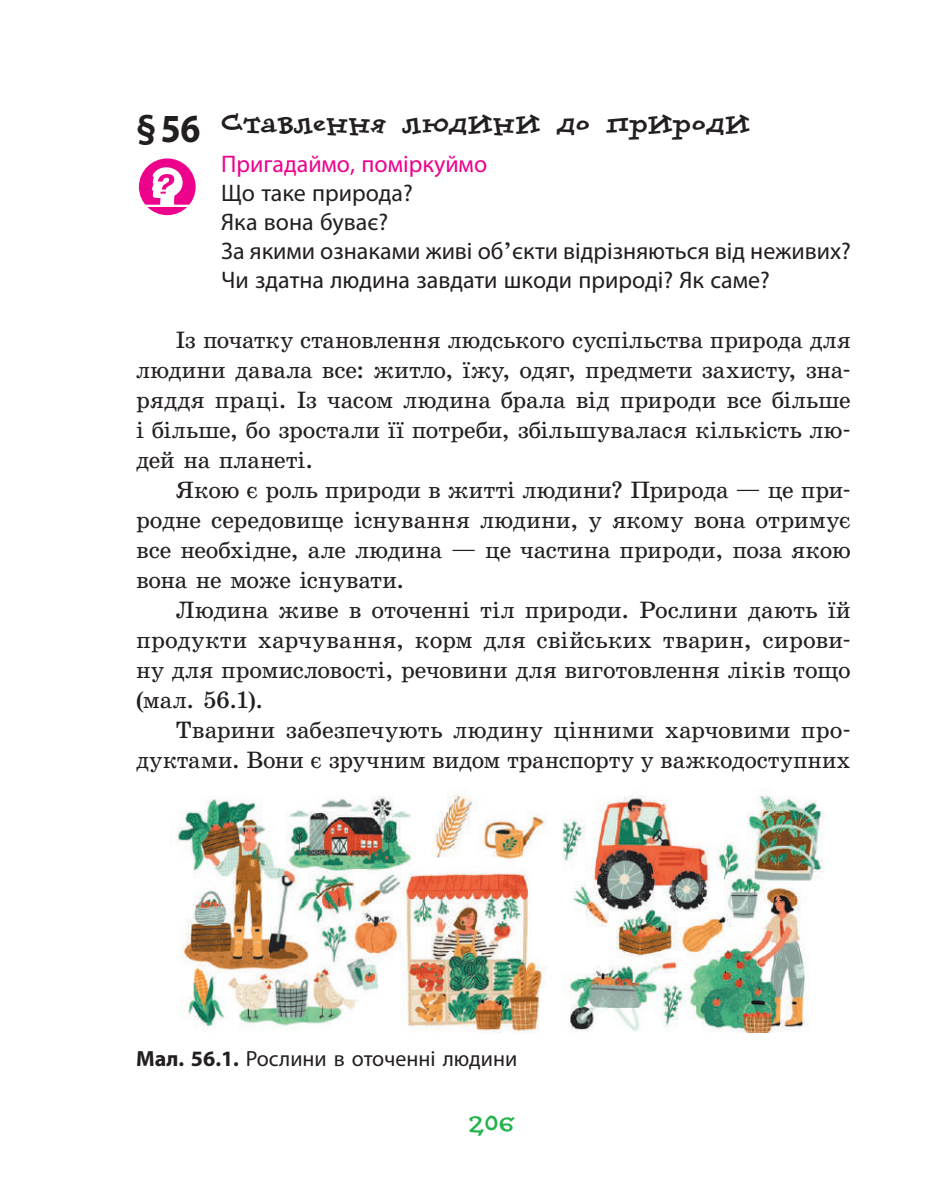
<style>
.page{position:relative;width:936px;height:1191px;background:#fff}
.page>*{position:absolute;margin:0;border:0;box-sizing:border-box;transform-origin:0 0}
.t1{font:30px "Dolores Extra Bold C";color:#231f20;scale:.9 1}
.t2{font:28px "Dolores Extra Bold C";color:#23b24b}
.t3{font:24px/30px "School Book C";letter-spacing:-.01em;color:#231f20;text-align:justify}
.t4{font:24px/29px "Myriad Pro";color:#231f20}
.t5{font:24px "Myriad Pro";color:#ed028c}
.t6{font:22px "Myriad Pro";color:#231f20}
.s1{font-family:"Myriad Pro";font-weight:700;font-size:40px}
.s2{font-family:"School Book C"}
.s3{font-weight:700}
</style>
<div class="page">
<svg style="left:147px;top:207px;width:40px;height:8px"></svg>
<svg style="left:139px;top:158px;width:57px;height:47px"></svg>
<img style="left:170px;top:794px;width:654px;height:238px">
<p class="t1" style="left:136px;top:104px;width:683px"><span class="s1">§56</span> Ставлення людини до природи</p>
<p class="t5" style="left:221px;top:149px;width:267px">Пригадаймо, поміркуймо</p>
<p class="t4" style="left:221px;top:178px;width:631px">Що таке природа?<br>Яка вона буває?<br>За якими ознаками живі об<span class="s2">’</span>єкти відрізняються від неживих?<br>Чи здатна людина завдати шкоди природі? Як саме?</p>
<p class="t3" style="left:136px;top:325px;width:716px;text-indent:40px">Із початку становлення людського суспільства природа для людини давала все: житло, їжу, одяг, предмети захисту, зна&shy;ряддя праці. Із часом людина брала від природи все більше і більше, бо зростали її потреби, збільшувалася кількість лю&shy;дей на планеті.</p>
<p class="t3" style="left:136px;top:475px;width:716px;text-indent:40px">Якою є роль природи в житті людини? Природа — це при&shy;родне середовище існування людини, у якому вона отримує все необхідне, але людина — це частина природи, поза якою вона не може існувати.</p>
<p class="t3" style="left:136px;top:595px;width:716px;text-indent:40px">Людина живе в оточенні тіл природи. Рослини дають їй продукти харчування, корм для свійських тварин, сирови&shy;ну для промисловості, речовини для виготовлення ліків тощо (мал. 56.1).</p>
<p class="t3" style="left:136px;top:715px;width:716px;text-align:right">Тварини забезпечують людину цінними харчовими про&shy;дуктами. Вони є зручним видом транспорту у важкодоступних</p>
<p class="t6" style="left:136px;top:1044px;width:382px"><span class="s3">Мал. 56.1.</span> Рослини в оточенні людини</p>
<p class="t2" style="left:468px;top:1106px;width:49px">206</p>
</div>
